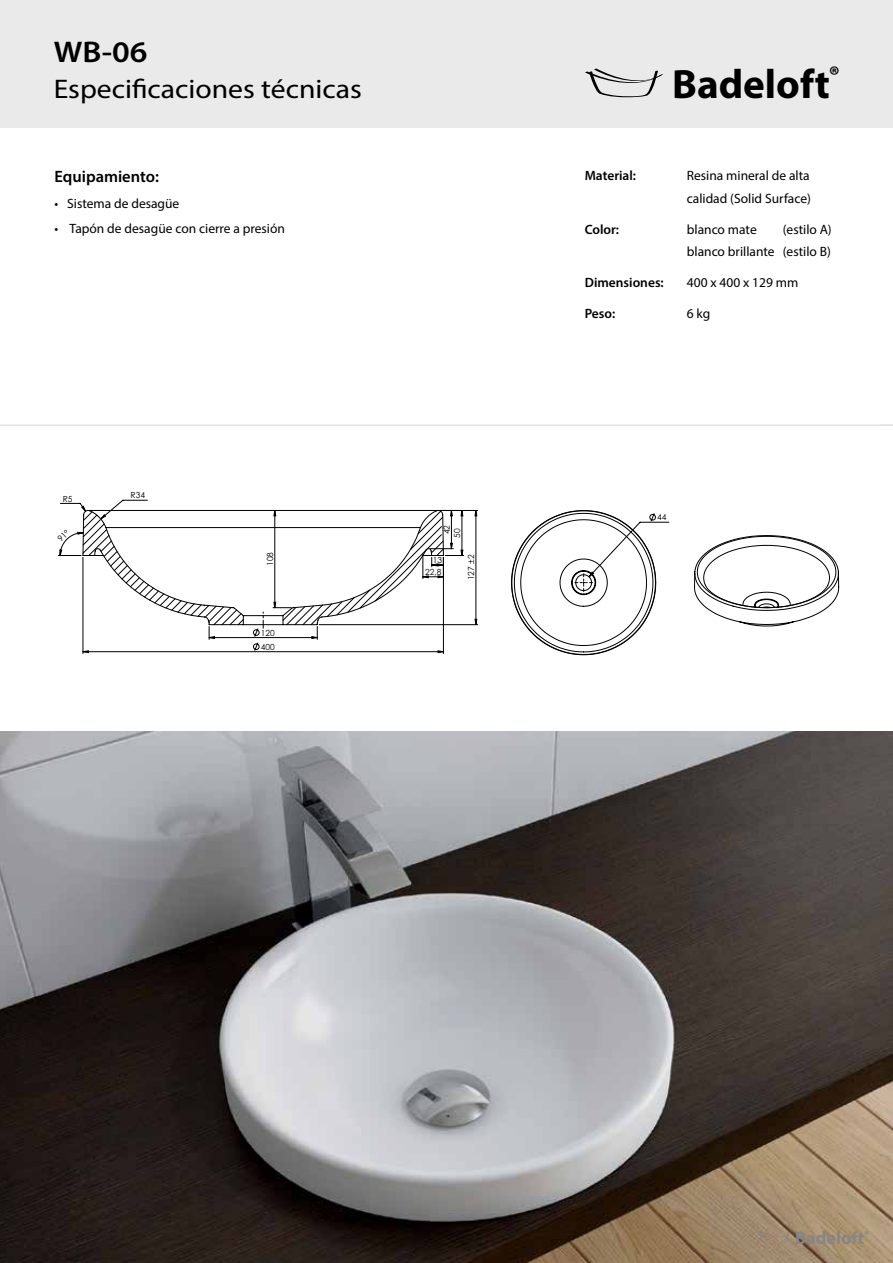
<style>
.page{position:relative;width:893px;height:1263px;background:#fff}
.page>*{position:absolute;margin:0;border:0;box-sizing:border-box;transform-origin:0 0}
.t1{font:700 41.1px "Myriad Pro";color:#000}
.t2{font:600 30px "Myriad Pro";color:#000;scale:1.1 1}
.t3{font:27px "Myriad Pro";color:#000;scale:1.1 1}
.t4{font:700 18px "Myriad Pro";color:#868585}
.t5{font:600 16.5px "Myriad Pro";color:#000}
.t6{font:13.5px/22.5px "Myriad Pro";color:#000}
.t7{font:600 13.5px "Myriad Pro";color:#000}
.t8{font:8.4px "Century Gothic";color:#000}
</style>
<div class="page">
<div style="left:0;top:0;width:893px;height:128px;background:#eaeaea"></div>
<svg style="left:585px;top:68px;width:78px;height:29px"></svg>
<hr style="left:0;top:424px;width:893px;height:2px;background:#e3e3e3">
<img style="left:0;top:731px;width:893px;height:532px">
<svg style="left:757px;top:1231px;width:34px;height:13px"></svg>
<svg style="left:83px;top:627px;width:558px;height:28px"></svg>
<svg style="left:82px;top:510px;width:741px;height:117px"></svg>
<svg style="left:694px;top:536px;width:145px;height:75px"></svg>
<svg style="left:59px;top:529px;width:24px;height:26px"></svg>
<h2 class="t2" style="left:54px;top:32px;width:87px">WB-06</h2>
<h3 class="t3" style="left:54px;top:72px;width:282px">Especificaciones técnicas</h3>
<p class="t5" style="left:54px;top:166px;width:106px">Equipamiento:</p>
<p class="t6" style="left:54px;top:192px;width:126px">• Sistema de desagüe</p>
<p class="t6" style="left:54px;top:217px;width:232px">• Tapón de desagüe con cierre a presión</p>
<p class="t8" style="left:63px;top:493px;width:11px">R5</p>
<p class="t8" style="left:131px;top:489px;width:16px">R34</p>
<p class="t8" style="left:264px;top:566px;width:15px;rotate:-90deg">108</p>
<p class="t8" style="left:261px;top:627px;width:15px">120</p>
<p class="t8" style="left:261px;top:641px;width:15px">400</p>
<p class="t8" style="left:441px;top:534px;width:11px;rotate:-90deg">42</p>
<p class="t8" style="left:451px;top:538px;width:11px;rotate:-90deg">50</p>
<p class="t8" style="left:433px;top:554px;width:11px">13</p>
<p class="t8" style="left:425px;top:566px;width:18px">22,8</p>
<p class="t8" style="left:465px;top:580px;width:27px;rotate:-90deg">127 ±2</p>
<h1 class="t1" style="left:672px;top:57px;width:169px">Badeloft<sup>®</sup></h1>
<p class="t7" style="left:585px;top:167px;width:53px">Material:</p>
<p class="t6" style="left:687px;top:164px;width:126px">Resina mineral de alta calidad (Solid Surface)</p>
<p class="t7" style="left:585px;top:221px;width:36px">Color:</p>
<p class="t6" style="left:687px;top:218px;width:71px">blanco mate</p>
<p class="t6" style="left:687px;top:218px;width:146px;text-align:right">(estilo A)<br>blanco brillante (estilo B)</p>
<p class="t7" style="left:585px;top:274px;width:81px">Dimensiones:</p>
<p class="t6" style="left:687px;top:271px;width:113px">400 x 400 x 129 mm</p>
<p class="t7" style="left:585px;top:305px;width:32px">Peso:</p>
<p class="t6" style="left:687px;top:302px;width:25px">6 kg</p>
<p class="t8" style="left:657px;top:511px;width:11px">44</p>
<h3 class="t4" style="left:795px;top:1226px;width:75px">Badeloft<sup>®</sup></h3>
</div>
